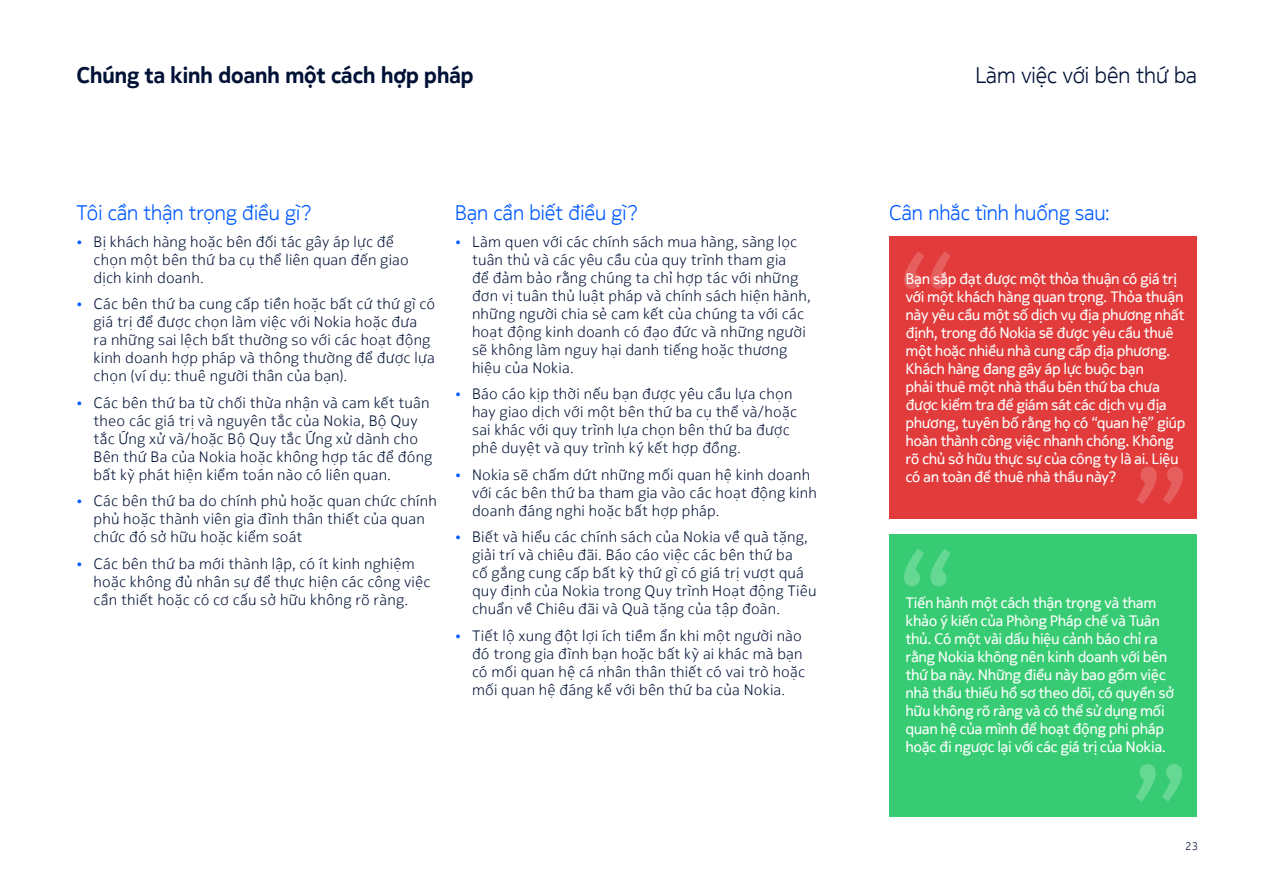
<style>
.page{position:relative;width:1263px;height:893px;background:#fff}
.page>*{position:absolute;margin:0;border:0;box-sizing:border-box;transform-origin:0 0}
.t1{font:700 22.5px "Nokia Pure Headline";color:#001135}
.t2{font:300 22.5px "Nokia Pure Headline";color:#001135}
.t3{font:300 21px "Nokia Pure Headline";color:#005aff}
.t4{font:300 15px/18px "Nokia Pure Text";letter-spacing:.01em;color:#001135}
.t5{font:15px/18px "Nokia Pure Headline";letter-spacing:.01em;color:#fff}
.t6{font:300 11.25px "Nokia Pure Text";color:#001135}
.s1{font-size:13.5px;color:#005aff}
</style>
<div class="page">
<div style="left:889px;top:534px;width:308px;height:282px;background:#37cc73"></div>
<div style="left:889px;top:237px;width:308px;height:282px;background:#e23b3b"></div>
<svg style="left:1136px;top:467px;width:47px;height:37px"></svg>
<svg style="left:1135px;top:764px;width:47px;height:37px"></svg>
<svg style="left:904px;top:251px;width:47px;height:38px"></svg>
<svg style="left:904px;top:549px;width:47px;height:37px"></svg>
<hr style="left:0;top:0;width:1px;height:498px;background:#757575">
<h1 class="t1" style="left:77px;top:61px;width:398px">Chúng ta kinh doanh một cách hợp pháp</h1>
<h2 class="t3" style="left:77px;top:200px;width:237px">Tôi cần thận trọng điều gì?</h2>
<p class="t4" style="left:94px;top:232px;width:317px;text-indent:-17px"><span class="s1">•</span> Bị khách hàng hoặc bên đối tác gây áp lực để chọn một bên thứ ba cụ thể liên quan đến giao dịch kinh doanh.</p>
<p class="t4" style="left:94px;top:295px;width:343px;text-indent:-17px"><span class="s1">•</span> Các bên thứ ba cung cấp tiền hoặc bất cứ thứ gì có giá trị để được chọn làm việc với Nokia hoặc đưa<br>ra những sai lệch bất thường so với các hoạt động kinh doanh hợp pháp và thông thường để được lựa chọn (ví dụ: thuê người thân của bạn).</p>
<p class="t4" style="left:94px;top:393px;width:340px;text-indent:-17px"><span class="s1">•</span> Các bên thứ ba từ chối thừa nhận và cam kết tuân theo các giá trị và nguyên tắc của Nokia, Bộ Quy tắc Ứng xử và/hoặc Bộ Quy tắc Ứng xử dành cho Bên thứ Ba của Nokia hoặc không hợp tác để đóng bất kỳ phát hiện kiểm toán nào có liên quan.</p>
<p class="t4" style="left:94px;top:492px;width:345px;text-indent:-17px"><span class="s1">•</span> Các bên thứ ba do chính phủ hoặc quan chức chính phủ hoặc thành viên gia đình thân thiết của quan chức đó sở hữu hoặc kiểm soát</p>
<p class="t4" style="left:94px;top:554px;width:339px;text-indent:-17px"><span class="s1">•</span> Các bên thứ ba mới thành lập, có ít kinh nghiệm hoặc không đủ nhân sự để thực hiện các công việc cần thiết hoặc có cơ cấu sở hữu không rõ ràng.</p>
<h2 class="t3" style="left:455px;top:200px;width:185px">Bạn cần biết điều gì?</h2>
<p class="t4" style="left:472px;top:232px;width:340px;text-indent:-17px"><span class="s1">•</span> Làm quen với các chính sách mua hàng, sàng lọc tuân thủ và các yêu cầu của quy trình tham gia<br>để đảm bảo rằng chúng ta chỉ hợp tác với những đơn vị tuân thủ luật pháp và chính sách hiện hành, những người chia sẻ cam kết của chúng ta với các hoạt động kinh doanh có đạo đức và những người sẽ không làm nguy hại danh tiếng hoặc thương hiệu của Nokia.</p>
<p class="t4" style="left:472px;top:385px;width:327px;text-indent:-17px"><span class="s1">•</span> Báo cáo kịp thời nếu bạn được yêu cầu lựa chọn hay giao dịch với một bên thứ ba cụ thể và/hoặc sai khác với quy trình lựa chọn bên thứ ba được phê duyệt và quy trình ký kết hợp đồng.</p>
<p class="t4" style="left:472px;top:465px;width:346px;text-indent:-17px"><span class="s1">•</span> Nokia sẽ chấm dứt những mối quan hệ kinh doanh với các bên thứ ba tham gia vào các hoạt động kinh doanh đáng nghi hoặc bất hợp pháp.</p>
<p class="t4" style="left:472px;top:528px;width:346px;text-indent:-17px"><span class="s1">•</span> Biết và hiểu các chính sách của Nokia về quà tặng, giải trí và chiêu đãi. Báo cáo việc các bên thứ ba<br>cố gắng cung cấp bất kỳ thứ gì có giá trị vượt quá quy định của Nokia trong Quy trình Hoạt động Tiêu chuẩn về Chiêu đãi và Quà tặng của tập đoàn.</p>
<p class="t4" style="left:472px;top:626px;width:335px;text-indent:-17px"><span class="s1">•</span> Tiết lộ xung đột lợi ích tiềm ẩn khi một người nào đó trong gia đình bạn hoặc bất kỳ ai khác mà bạn có mối quan hệ cá nhân thân thiết có vai trò hoặc mối quan hệ đáng kể với bên thứ ba của Nokia.</p>
<h1 class="t2" style="left:975px;top:61px;width:223px">Làm việc với bên thứ ba</h1>
<h2 class="t3" style="left:889px;top:200px;width:222px">Cân nhắc tình huống sau:</h2>
<p class="t5" style="left:906px;top:269px;width:281px">Bạn sắp đạt được một thỏa thuận có giá trị với một khách hàng quan trọng. Thỏa thuận này yêu cầu một số dịch vụ địa phương nhất định, trong đó Nokia sẽ được yêu cầu thuê một hoặc nhiều nhà cung cấp địa phương.<br>Khách hàng đang gây áp lực buộc bạn<br>phải thuê một nhà thầu bên thứ ba chưa được kiểm tra để giám sát các dịch vụ địa phương, tuyên bố rằng họ có “quan hệ” giúp hoàn thành công việc nhanh chóng. Không rõ chủ sở hữu thực sự của công ty là ai. Liệu có an toàn để thuê nhà thầu này?</p>
<p class="t5" style="left:906px;top:593px;width:269px">Tiến hành một cách thận trọng và tham khảo ý kiến của Phòng Pháp chế và Tuân thủ. Có một vài dấu hiệu cảnh báo chỉ ra rằng Nokia không nên kinh doanh với bên thứ ba này. Những điều này bao gồm việc nhà thầu thiếu hồ sơ theo dõi, có quyền sở hữu không rõ ràng và có thể sử dụng mối quan hệ của mình để hoạt động phi pháp hoặc đi ngược lại với các giá trị của Nokia.</p>
<p class="t6" style="left:1185px;top:839px;width:15px">23</p>
</div>
